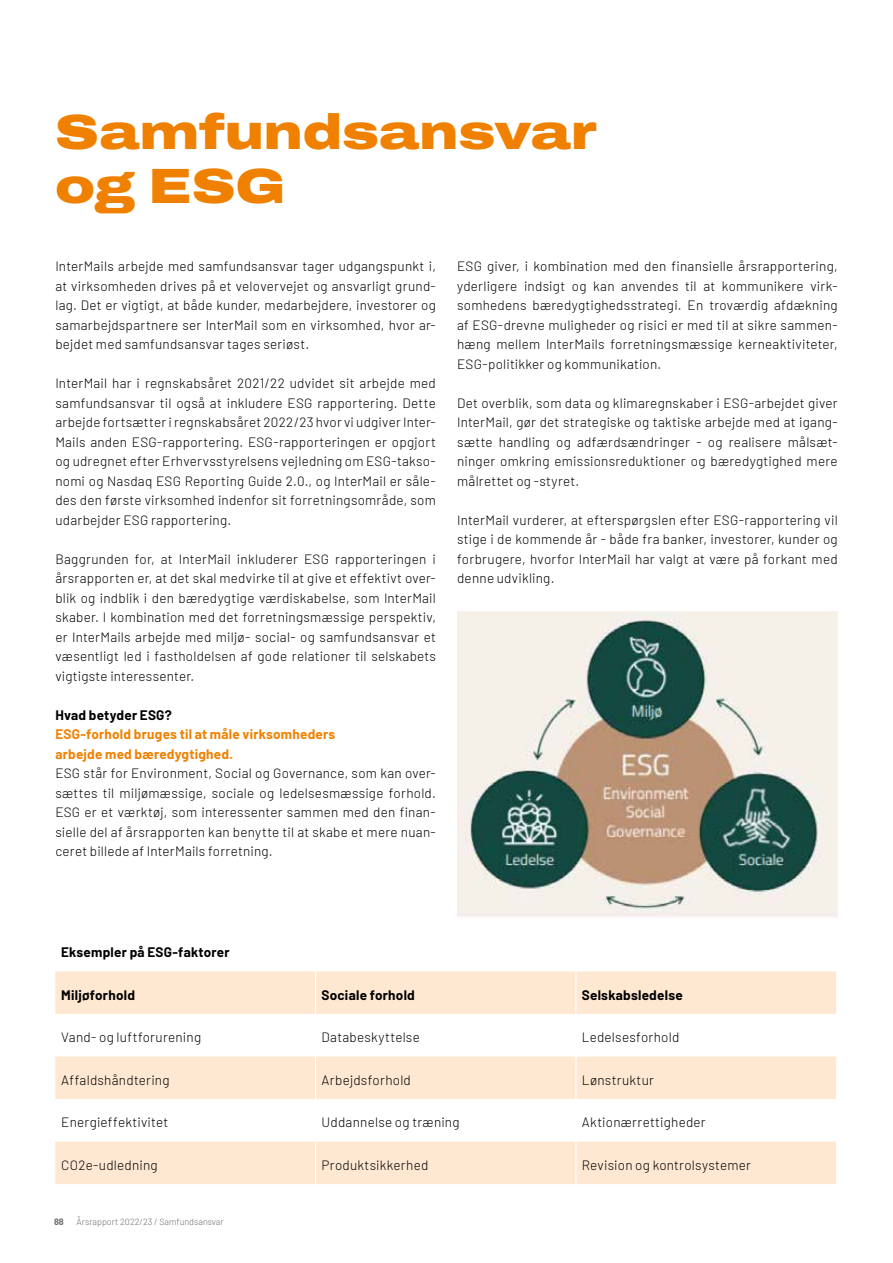
<style>
.page{position:relative;width:893px;height:1263px;background:#fff}
.page>*{position:absolute;margin:0;border:0;box-sizing:border-box;transform-origin:0 0}
.t1{font:900 49.5px/54px "Archivo Expanded";color:#f08100}
.t2{font:300 13.5px/19.5px "Barlow";letter-spacing:.015em;color:#000;text-align:justify}
.t3{font:700 13.5px "Barlow";letter-spacing:.02em;color:#000}
.t4{font:700 13.5px/19.5px "Barlow";letter-spacing:.015em;color:#f08100}
.t5{font:300 9px "Barlow";color:#706f6f}
.t6{font:700 9px "Barlow";color:#706f6f}
</style>
<div class="page">
<img style="left:457px;top:612px;width:381px;height:305px">
<svg style="left:55px;top:971px;width:781px;height:213px;fill:#fee8d2"></svg>
<hr style="left:315px;top:971px;width:1px;height:43px;background:#fff">
<hr style="left:575px;top:971px;width:1px;height:43px;background:#fff">
<hr style="left:315px;top:1014px;width:1px;height:42px;background:#fff">
<hr style="left:575px;top:1014px;width:1px;height:42px;background:#fff">
<hr style="left:315px;top:1056px;width:1px;height:43px;background:#fff">
<hr style="left:575px;top:1056px;width:1px;height:43px;background:#fff">
<hr style="left:315px;top:1099px;width:1px;height:42px;background:#fff">
<hr style="left:575px;top:1099px;width:1px;height:42px;background:#fff">
<hr style="left:315px;top:1141px;width:1px;height:43px;background:#fff">
<hr style="left:575px;top:1141px;width:1px;height:43px;background:#fff">
<h1 class="t1" style="left:55px;top:105px;width:543px">Samfundsansvar og ESG</h1>
<p class="t2" style="left:55px;top:256px;width:382px">InterMails arbejde med samfundsansvar tager udgangspunkt i, at virksomheden drives på et velovervejet og ansvarligt grund&shy;lag. Det er vigtigt, at både kunder, medarbejdere, investorer og samarbejdspartnere ser InterMail som en virksomhed, hvor ar&shy;bejdet med samfundsansvar tages seriøst.</p>
<p class="t2" style="left:55px;top:373px;width:382px">InterMail har i regnskabsåret 2021/22 udvidet sit arbejde med samfundsansvar til også at inkludere ESG rapportering. Dette arbejde fortsætter i regnskabsåret 2022/23 hvor vi udgiver Inter-Mails anden ESG-rapportering. ESG-rapporteringen er opgjort og udregnet efter Erhvervsstyrelsens vejledning om ESG-takso&shy;nomi og Nasdaq ESG Reporting Guide 2.0., og InterMail er såle&shy;des den første virksomhed indenfor sit forretningsområde, som udarbejder ESG rapportering.</p>
<p class="t2" style="left:55px;top:548px;width:382px">Baggrunden for, at InterMail inkluderer ESG rapporteringen i årsrapporten er, at det skal medvirke til at give et effektivt over&shy;blik og indblik i den bæredygtige værdiskabelse, som InterMail skaber. I kombination med det forretningsmæssige perspektiv, er InterMails arbejde med miljø- social- og samfundsansvar et væsentligt led i fastholdelsen af gode relationer til selskabets vigtigste interessenter.</p>
<p class="t3" style="left:55px;top:705px;width:118px">Hvad betyder ESG?</p>
<p class="t4" style="left:55px;top:724px;width:282px">ESG-forhold bruges til at måle virksomheders arbejde med bæredygtighed.</p>
<p class="t2" style="left:55px;top:763px;width:382px">ESG står for Environment, Social og Governance, som kan over&shy;sættes til miljømæssige, sociale og ledelsesmæssige forhold.<br>ESG er et værktøj, som interessenter sammen med den finan&shy;sielle del af årsrapporten kan benytte til at skabe et mere nuan&shy;ceret billede af InterMails forretning.</p>
<p class="t2" style="left:457px;top:256px;width:382px">ESG giver, i kombination med den finansielle årsrapportering, yderligere indsigt og kan anvendes til at kommunikere virk&shy;somhedens bæredygtighedsstrategi. En troværdig afdækning af ESG-drevne muligheder og risici er med til at sikre sammen&shy;hæng mellem InterMails forretningsmæssige kerneaktiviteter, ESG-politikker og kommunikation.</p>
<p class="t2" style="left:457px;top:392px;width:382px">Det overblik, som data og klimaregnskaber i ESG-arbejdet giver InterMail, gør det strategiske og taktiske arbejde med at igang&shy;sætte handling og adfærdsændringer - og realisere målsæt&shy;ninger omkring emissionsreduktioner og bæredygtighed mere målrettet og -styret.</p>
<p class="t2" style="left:457px;top:509px;width:382px">InterMail vurderer, at efterspørgslen efter ESG-rapportering vil stige i de kommende år - både fra banker, investorer, kunder og forbrugere, hvorfor InterMail har valgt at være på forkant med denne udvikling.</p>
<p class="t3" style="left:61px;top:942px;width:170px">Eksempler på ESG-faktorer</p>
<p class="t3" style="left:61px;top:985px;width:75px">Miljøforhold</p>
<p class="t3" style="left:322px;top:985px;width:95px">Sociale forhold</p>
<p class="t3" style="left:582px;top:985px;width:102px">Selskabsledelse</p>
<p class="t2" style="left:61px;top:1026px;width:141px">Vand- og luftforurening</p>
<p class="t2" style="left:322px;top:1026px;width:100px">Databeskyttelse</p>
<p class="t2" style="left:582px;top:1026px;width:99px">Ledelsesforhold</p>
<p class="t2" style="left:61px;top:1069px;width:110px">Affaldshåndtering</p>
<p class="t2" style="left:322px;top:1069px;width:91px">Arbejdsforhold</p>
<p class="t2" style="left:582px;top:1069px;width:74px">Lønstruktur</p>
<p class="t2" style="left:61px;top:1111px;width:108px">Energieffektivitet</p>
<p class="t2" style="left:322px;top:1111px;width:140px">Uddannelse og træning</p>
<p class="t2" style="left:582px;top:1111px;width:125px">Aktionærrettigheder</p>
<p class="t2" style="left:61px;top:1154px;width:98px">CO2e-udledning</p>
<p class="t2" style="left:322px;top:1154px;width:108px">Produktsikkerhed</p>
<p class="t2" style="left:582px;top:1154px;width:171px">Revision og kontrolsystemer</p>
<p class="t6" style="left:54px;top:1215px;width:11px">88</p>
<p class="t5" style="left:77px;top:1215px;width:149px">Årsrapport 2022/23 / Samfundsansvar</p>
</div>
